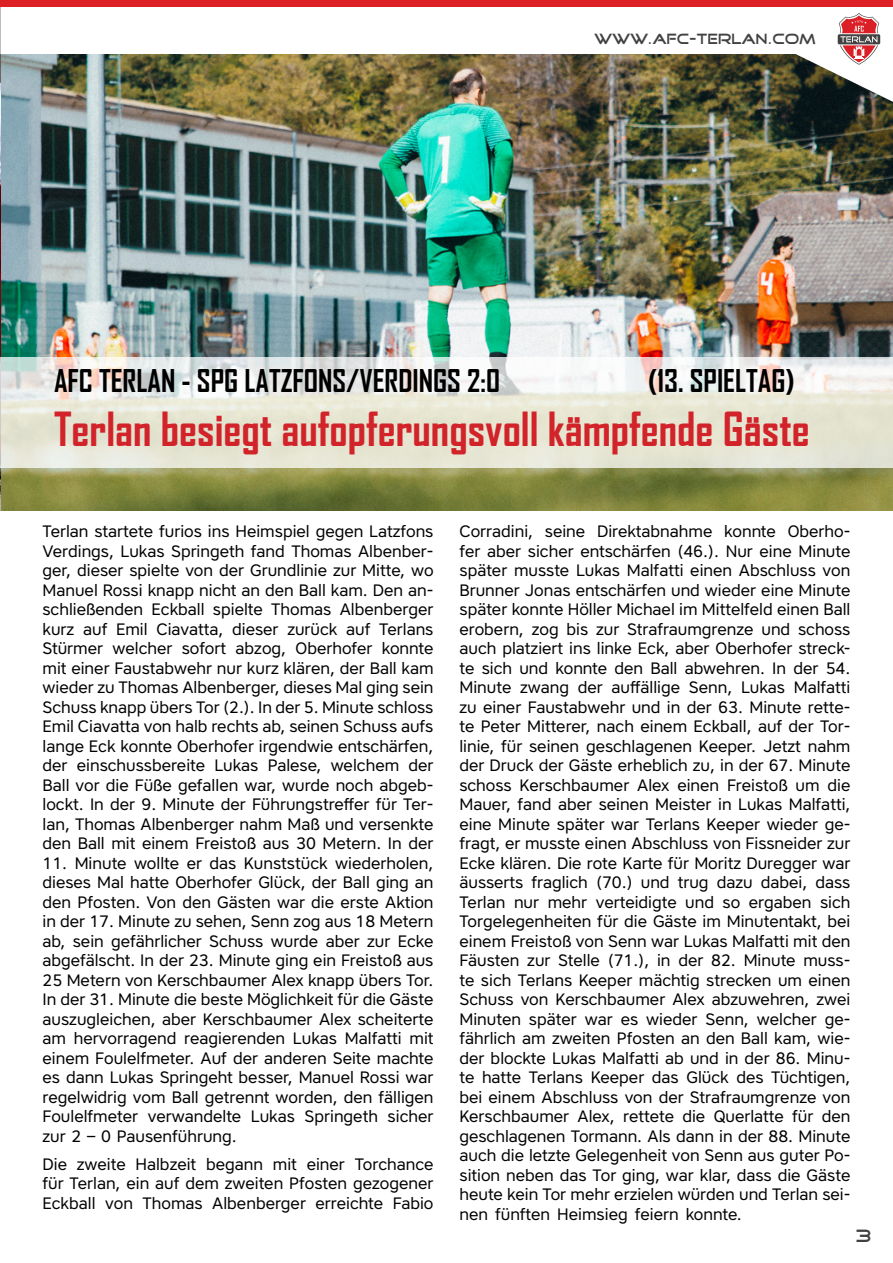
<style>
.page{position:relative;width:893px;height:1263px;background:#fff}
.page>*{position:absolute;margin:0;border:0;box-sizing:border-box;transform-origin:0 0}
.t1{font:700 45px "Agency FB";color:#d2232a}
.t2{font:700 30px "Agency FB";color:#000}
.t3{font:18px "Good Times";color:#414042}
.Mannschaft{font:16.5px/19.5px "Core Sans A45";color:#000;text-align:justify}
.t4{font:15px "Good Times";color:#414042}
</style>
<div class="page">
<img style="left:1px;top:102px;width:892px;height:408px">
<svg style="left:1px;top:357px;width:892px;height:111px;fill:#e7e6d5"></svg>
<img style="left:0;top:103px;width:1px;height:407px">
<hr style="left:0;top:357px;width:1px;height:111px;background:#fff">
<img style="left:0;top:6px;width:893px;height:96px">
<svg style="left:838px;top:13px;width:42px;height:52px"></svg>
<div style="left:0;top:0;width:893px;height:6px;background:#dd1f26"></div>
<p class="t4" style="left:594px;top:32px;width:224px">WWW.AFC-TERLAN.COM</p>
<p class="t2" style="left:54px;top:362px;width:447px">AFC TERLAN - SPG LATZFONS/VERDINGS 2:0</p>
<p class="t2" style="left:648px;top:362px;width:148px">(13. SPIELTAG)</p>
<p class="t1" style="left:54px;top:401px;width:757px">Terlan besiegt aufopferungsvoll kämpfende Gäste</p>
<p class="Mannschaft" style="left:43px;top:521px;width:393px">Terlan startete furios ins Heimspiel gegen Latzfons Verdings, Lukas Springeth fand Thomas Albenber&shy;ger, dieser spielte von der Grundlinie zur Mitte, wo Manuel Rossi knapp nicht an den Ball kam. Den an&shy;schließenden Eckball spielte Thomas Albenberger kurz auf Emil Ciavatta, dieser zurück auf Terlans Stürmer welcher sofort abzog, Oberhofer konnte mit einer Faustabwehr nur kurz klären, der Ball kam wieder zu Thomas Albenberger, dieses Mal ging sein Schuss knapp übers Tor (2.). In der 5. Minute schloss Emil Ciavatta von halb rechts ab, seinen Schuss aufs lange Eck konnte Oberhofer irgendwie entschärfen, der einschussbereite Lukas Palese, welchem der Ball vor die Füße gefallen war, wurde noch abgeb&shy;lockt. In der 9. Minute der Führungstreffer für Ter&shy;lan, Thomas Albenberger nahm Maß und versenkte den Ball mit einem Freistoß aus 30 Metern. In der</p>
<p class="Mannschaft" style="left:43px;top:853px;width:393px">11. Minute wollte er das Kunststück wiederholen, dieses Mal hatte Oberhofer Glück, der Ball ging an den Pfosten. Von den Gästen war die erste Aktion in der 17. Minute zu sehen, Senn zog aus 18 Metern ab, sein gefährlicher Schuss wurde aber zur Ecke abgefälscht. In der 23. Minute ging ein Freistoß aus 25 Metern von Kerschbaumer Alex knapp übers Tor.<br>In der 31. Minute die beste Möglichkeit für die Gäste auszugleichen, aber Kerschbaumer Alex scheiterte am hervorragend reagierenden Lukas Malfatti mit einem Foulelfmeter. Auf der anderen Seite machte es dann Lukas Springeht besser, Manuel Rossi war regelwidrig vom Ball getrennt worden, den fälligen Foulelfmeter verwandelte Lukas Springeth sicher zur 2 – 0 Pausenführung.</p>
<p class="Mannschaft" style="left:43px;top:1154px;width:393px">Die zweite Halbzeit begann mit einer Torchance für Terlan, ein auf dem zweiten Pfosten gezogener Eckball von Thomas Albenberger erreichte Fabio</p>
<p class="Mannschaft" style="left:459px;top:521px;width:393px">Corradini, seine Direktabnahme konnte Oberho&shy;fer aber sicher entschärfen (46.). Nur eine Minute später musste Lukas Malfatti einen Abschluss von Brunner Jonas entschärfen und wieder eine Minute später konnte Höller Michael im Mittelfeld einen Ball erobern, zog bis zur Strafraumgrenze und schoss auch platziert ins linke Eck, aber Oberhofer streck&shy;te sich und konnte den Ball abwehren. In der 54.<br>Minute zwang der auffällige Senn, Lukas Malfatti zu einer Faustabwehr und in der 63. Minute rette&shy;te Peter Mitterer, nach einem Eckball, auf der Tor&shy;linie, für seinen geschlagenen Keeper. Jetzt nahm der Druck der Gäste erheblich zu, in der 67. Minute schoss Kerschbaumer Alex einen Freistoß um die Mauer, fand aber seinen Meister in Lukas Malfatti, eine Minute später war Terlans Keeper wieder ge&shy;fragt, er musste einen Abschluss von Fissneider zur Ecke klären. Die rote Karte für Moritz Duregger war äusserts fraglich (70.) und trug dazu dabei, dass Terlan nur mehr verteidigte und so ergaben sich Torgelegenheiten für die Gäste im Minutentakt, bei einem Freistoß von Senn war Lukas Malfatti mit den Fäusten zur Stelle (71.), in der 82. Minute muss&shy;te sich Terlans Keeper mächtig strecken um einen Schuss von Kerschbaumer Alex abzuwehren, zwei Minuten später war es wieder Senn, welcher ge&shy;fährlich am zweiten Pfosten an den Ball kam, wie&shy;der blockte Lukas Malfatti ab und in der 86. Minu&shy;te hatte Terlans Keeper das Glück des Tüchtigen, bei einem Abschluss von der Strafraumgrenze von Kerschbaumer Alex, rettete die Querlatte für den geschlagenen Tormann. Als dann in der 88. Minute auch die letzte Gelegenheit von Senn aus guter Po&shy;sition neben das Tor ging, war klar, dass die Gäste heute kein Tor mehr erzielen würden und Terlan sei&shy;nen fünften Heimsieg feiern konnte.</p>
<p class="t3" style="left:855px;top:1227px;width:18px">3</p>
</div>
